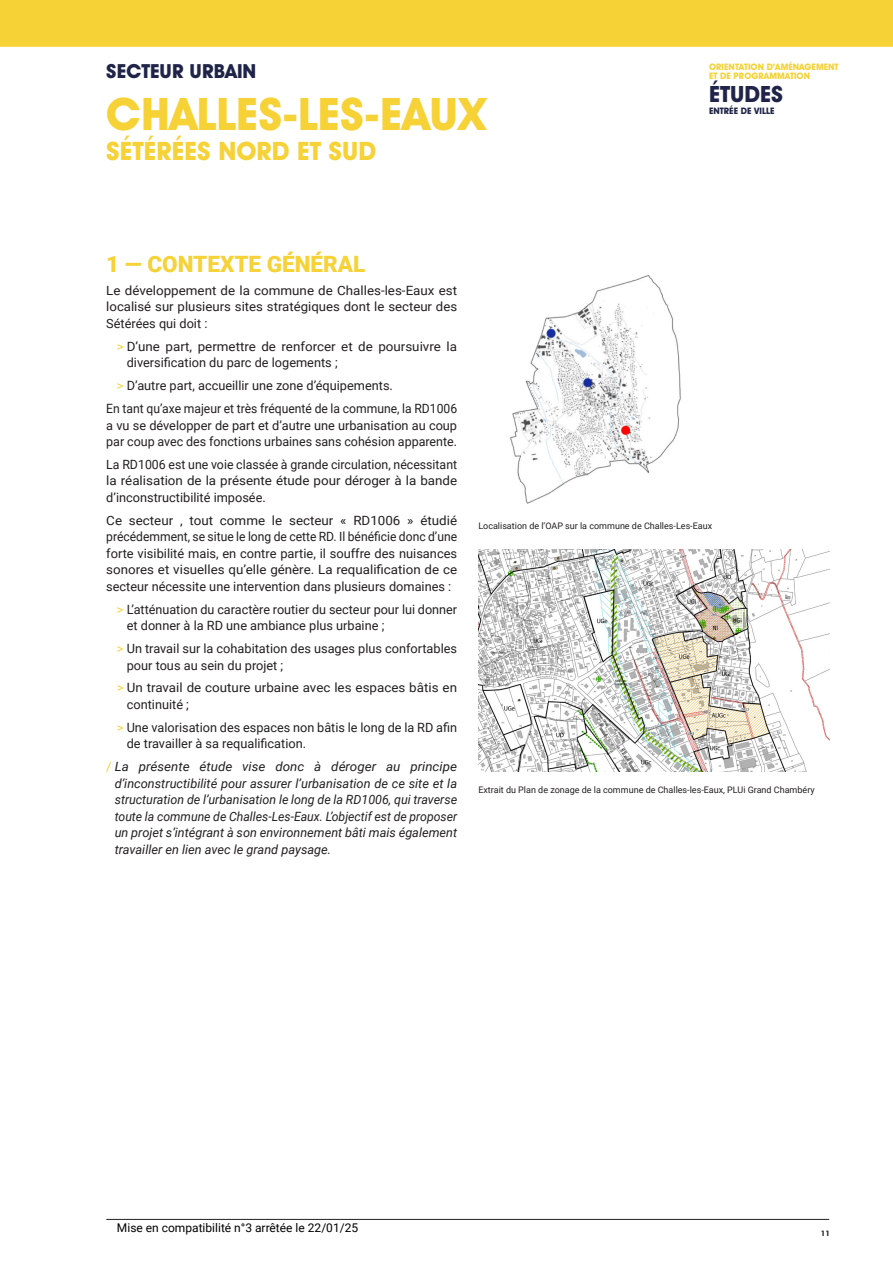
<style>
.page{position:relative;width:893px;height:1263px;background:#fff}
.page>*{position:absolute;margin:0;border:0;box-sizing:border-box;transform-origin:0 0}
.t1{font:700 45px "Avant Garde IT Cby BT";color:#f6d237}
.t2{font:700 25.5px "Avant Garde IT Cby BT";color:#f6d237}
.INTER_1{font:900 22.5px "Roboto";color:#f6d237}
.t3{font:700 22.5px "Avant Garde IT Cby BT";color:#1f2448}
.t4{font:700 19.5px "Avant Garde IT Cby BT";color:#1f2448}
.TEXTE{font:12.75px/16.5px "Roboto";color:#231f20;text-align:justify;scale:1.05 1}
.TEXTE-2{font:12.75px/16.5px "Roboto";color:#231f20}
.TEXTE-3{font:italic 12.75px/16.5px "Roboto";color:#231f20;text-align:justify;scale:1.05 1}
.TEXTE-4{font:12.75px/16.5px "Roboto";color:#231f20;text-align:justify;scale:.95 1}
.t5{font:12px "Roboto";color:#000}
.LÉGENDES{font:9px "Roboto";color:#231f20}
.t6{font:700 9px/9px "Avant Garde IT Cby BT";color:#f6d237}
.t7{font:700 9px "Avant Garde IT Cby BT";color:#1f2448}
.t8{font:700 7.5px "Avant Garde IT Cby BT";color:#231f20}
.s1{color:#f6d237}
.s2{font-style:normal;color:#f6d237}
</style>
<div class="page">
<div style="left:0;top:0;width:893px;height:47px;background:#f6d237"></div>
<hr style="left:106px;top:1219px;width:723px;height:1px;background:#231f20">
<img style="left:510px;top:274px;width:171px;height:230px">
<img style="left:478px;top:550px;width:351px;height:221px">
<p class="t4" style="left:106px;top:59px;width:152px">SECTEUR URBAIN</p>
<p class="t1" style="left:106px;top:86px;width:381px">CHALLES-LES-EAUX</p>
<p class="t2" style="left:106px;top:135px;width:271px">SÉTÉRÉES NORD ET SUD</p>
<p class="t6" style="left:709px;top:62px;width:131px">ORIENTATION D’AMÉNAGEMENT<br>ET DE PROGRAMMATION</p>
<h3 class="t3" style="left:709px;top:81px;width:76px">ÉTUDES</h3>
<p class="t7" style="left:709px;top:106px;width:67px">ENTRÉE DE VILLE</p>
<p class="INTER_1" style="left:106px;top:248px;width:260px">1 — CONTEXTE GÉNÉRAL</p>
<p class="TEXTE" style="left:106px;top:282px;width:336px">Le développement de la commune de Challes-les-Eaux est localisé sur plusieurs sites stratégiques dont le secteur des Sétérées qui doit :</p>
<p class="TEXTE" style="left:127px;top:337px;width:316px;text-indent:-10px"><span class="s1">&gt;</span> D’une part, permettre de renforcer et de poursuivre la diversification du parc de logements ;</p>
<p class="TEXTE-2" style="left:117px;top:377px;width:277px"><span class="s1">&gt;</span> D’autre part, accueillir une zone d’équipements.</p>
<p class="TEXTE-4" style="left:106px;top:400px;width:371px">En tant qu’axe majeur et très fréquenté de la commune, la RD1006 a vu se développer de part et d’autre une urbanisation au coup par coup avec des fonctions urbaines sans cohésion apparente.</p>
<p class="TEXTE-2" style="left:106px;top:456px;width:352px;text-align:justify">La RD1006 est une voie classée à grande circulation, nécessitant la réalisation de la présente étude pour déroger à la bande d’inconstructibilité imposée.</p>
<p class="TEXTE" style="left:106px;top:512px;width:336px">Ce secteur , tout comme le secteur « RD1006 » étudié précédemment, se situe le long de cette RD. Il bénéficie donc d’une forte visibilité mais, en contre partie, il souffre des nuisances sonores et visuelles qu’elle génère. La requalification de ce secteur nécessite une intervention dans plusieurs domaines :</p>
<p class="TEXTE-2" style="left:127px;top:600px;width:332px;text-indent:-10px"><span class="s1">&gt;</span> L’atténuation du caractère routier du secteur pour lui donner et donner à la RD une ambiance plus urbaine ;</p>
<p class="TEXTE-2" style="left:127px;top:640px;width:332px;text-indent:-10px"><span class="s1">&gt;</span> Un travail sur la cohabitation des usages plus confortables pour tous au sein du projet ;</p>
<p class="TEXTE" style="left:127px;top:679px;width:316px;text-indent:-10px"><span class="s1">&gt;</span> Un travail de couture urbaine avec les espaces bâtis en continuité ;</p>
<p class="TEXTE-2" style="left:127px;top:719px;width:332px;text-indent:-10px"><span class="s1">&gt;</span> Une valorisation des espaces non bâtis le long de la RD afin de travailler à sa requalification.</p>
<p class="TEXTE-3" style="left:115px;top:758px;width:328px;text-indent:-8px"><span class="s2">/</span> La présente étude vise donc à déroger au principe d’inconstructibilité pour assurer l’urbanisation de ce site et la structuration de l’urbanisation le long de la RD1006, qui traverse toute la commune de Challes-Les-Eaux. L’objectif est de proposer un projet s’intégrant à son environnement bâti mais également travailler en lien avec le grand paysage.</p>
<p class="LÉGENDES" style="left:478px;top:520px;width:235px">Localisation de l’OAP sur la commune de Challes-Les-Eaux</p>
<p class="LÉGENDES" style="left:478px;top:783px;width:338px">Extrait du Plan de zonage de la commune de Challes-les-Eaux, PLUi Grand Chambéry</p>
<p class="t5" style="left:117px;top:1219px;width:243px">Mise en compatibilité n°3 arrêtée le 22/01/25</p>
<p class="t8" style="left:821px;top:1228px;width:10px">11</p>
</div>
